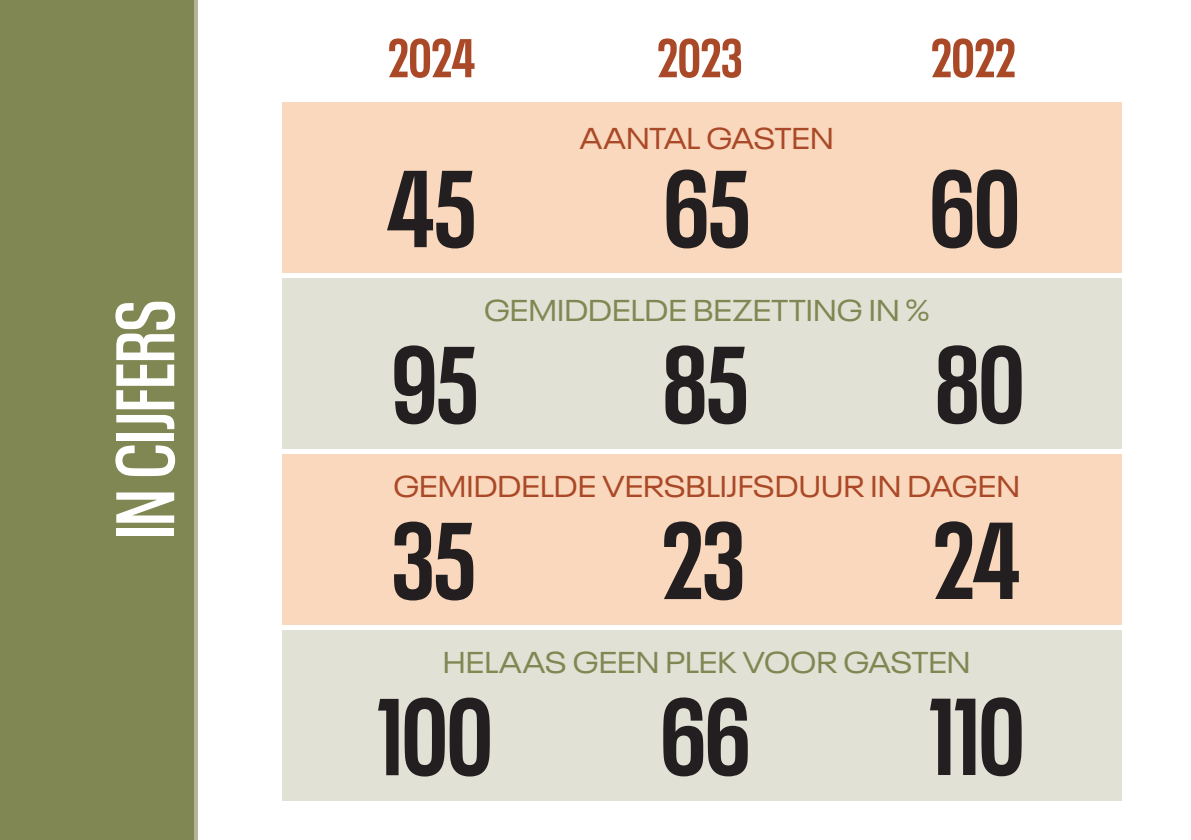
<style>
.page{position:relative;width:1191px;height:840px;background:#fff}
.page>*{position:absolute;margin:0;border:0;box-sizing:border-box;transform-origin:0 0}
.t1{font:700 condensed 108px/175.8px "Neue Plak";letter-spacing:-.01em;color:#231f20;text-align:justify}
.t2{font:600 condensed 82px "Neue Plak";letter-spacing:-.005em;color:#fff}
.t3{font:700 condensed 54px "Neue Plak";color:#aa4927}
.t4{font:expanded 30px "Neue Plak";color:#818752}
.t5{font:expanded 30px "Neue Plak";color:#aa4927}
</style>
<div class="page">
<div style="left:283px;top:102px;width:839px;height:170px;background:#fad8bd"></div>
<div style="left:283px;top:278px;width:839px;height:170px;background:#e1e1d6"></div>
<div style="left:283px;top:630px;width:839px;height:170px;background:#e1e1d6"></div>
<div style="left:283px;top:454px;width:839px;height:170px;background:#fad8bd"></div>
<div style="left:0;top:0;width:194px;height:838px;background:#818752"></div>
<hr style="left:194px;top:0;width:4px;height:838px;background:#b4b598">
<h2 class="t2" style="left:88px;top:539px;width:241px;rotate:-90deg">IN CIJFERS</h2>
<h3 class="t3" style="left:388px;top:20px;width:88px">2024</h3>
<h3 class="t3" style="left:657px;top:20px;width:87px">2023</h3>
<h3 class="t3" style="left:931px;top:20px;width:86px">2022</h3>
<p class="t5" style="left:580px;top:114px;width:255px">AANTAL GASTEN</p>
<h1 class="t1" style="left:663px;top:111px;width:88px">65</h1>
<h1 class="t1" style="left:929px;top:111px;width:92px">60</h1>
<h1 class="t1" style="left:377px;top:111px;width:117px;text-align:left">45<br>95<br>35<br>100</h1>
<p class="t4" style="left:484px;top:286px;width:447px">GEMIDDELDE BEZETTING IN %</p>
<h1 class="t1" style="left:660px;top:287px;width:92px">85<br>23<br>66</h1>
<h1 class="t1" style="left:928px;top:287px;width:97px">80<br>24<br>110</h1>
<p class="t5" style="left:393px;top:462px;width:628px">GEMIDDELDE VERSBLIJFSDUUR IN DAGEN</p>
<p class="t4" style="left:443px;top:638px;width:529px">HELAAS GEEN PLEK VOOR GASTEN</p>
</div>
